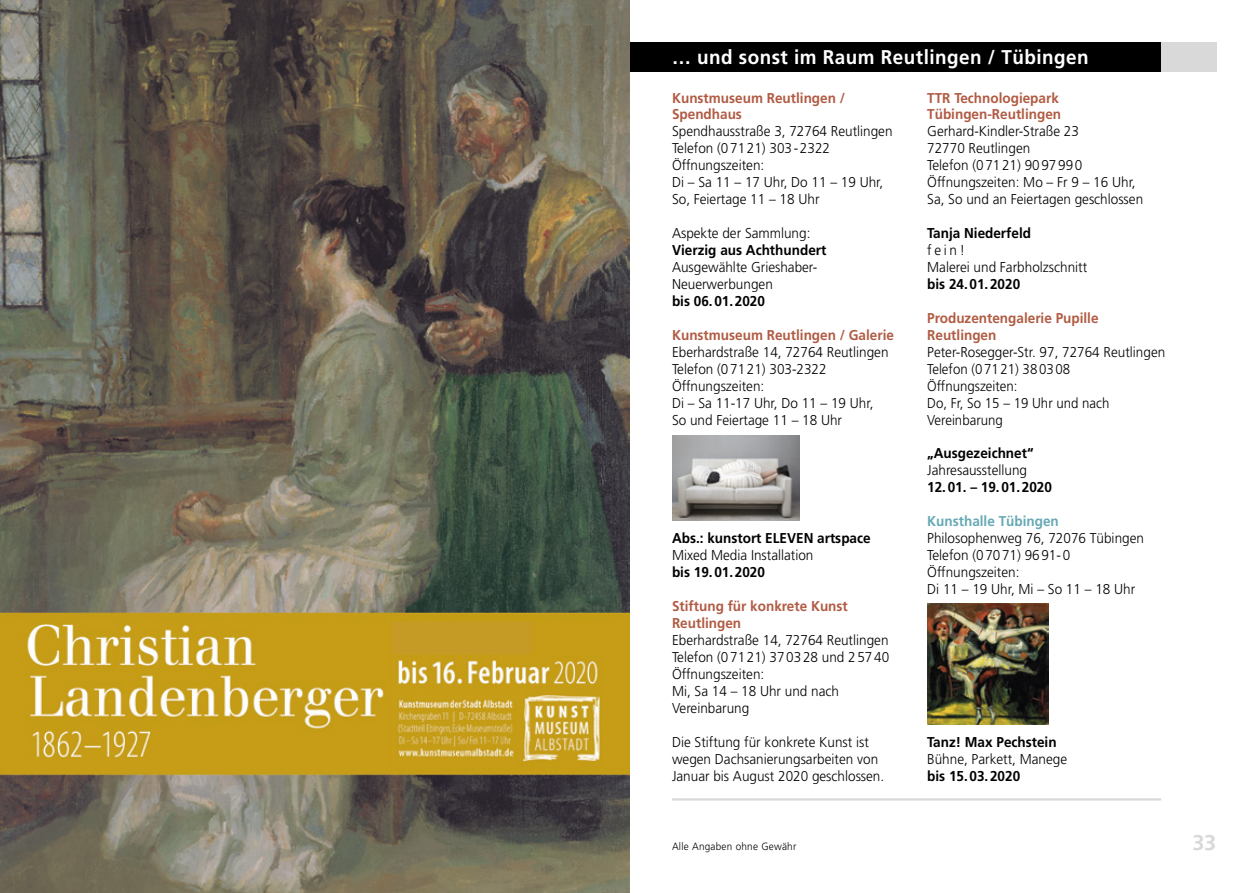
<style>
.page{position:relative;width:1259px;height:893px;background:#fff}
.page>*{position:absolute;margin:0;border:0;box-sizing:border-box;transform-origin:0 0}
.t1{font:700 21px "Frutiger BSK";color:#d9d9d9}
.Kopfzeile_links{font:700 19.8px "Frutiger";letter-spacing:.025em;color:#fff;scale:.95 1}
.Fließtext_links{font:300 14.25px/17px "Frutiger";color:#000;scale:.95 1}
.Fließtext_halbfett_R{font:700 14.25px "Frutiger";color:#b15b43;scale:.95 1}
.Fließtext_halbfett{font:700 14.25px "Frutiger";color:#000;scale:.95 1}
.Fließtext_links-2{font:300 14.25px/17px "Frutiger";color:#000;scale:.93 1}
.Fließtext_Blocksatz{font:300 14.25px "Frutiger";color:#000;scale:.95 1}
.Fließtext_halbfett_b{font:700 14.25px "Frutiger";color:#66a9b5;scale:.95 1}
.Veranstaltung_Öffnun{font:300 10.5px "Frutiger";letter-spacing:.025em;color:#000;scale:.95 1}
</style>
<div class="page">
<hr style="left:672px;top:798px;width:489px;height:2px;background:#d9d9d9">
<div style="left:629px;top:43px;width:532px;height:29px;background:#000"></div>
<div style="left:1161px;top:43px;width:55px;height:29px;background:#d9d9d9"></div>
<img style="left:0;top:0;width:629px;height:893px">
<img style="left:927px;top:603px;width:121px;height:122px">
<img style="left:672px;top:435px;width:127px;height:86px">
<img style="left:6px;top:614px;width:385px;height:158px">
<p class="Kopfzeile_links" style="left:672px;top:45px;width:440px">… und sonst im Raum Reutlingen / Tübingen</p>
<p class="Fließtext_halbfett_R" style="left:672px;top:89px;width:184px">Kunstmuseum Reutlingen /</p>
<p class="Fließtext_halbfett_R" style="left:672px;top:106px;width:75px">Spendhaus</p>
<p class="Fließtext_links" style="left:672px;top:123px;width:234px">Spendhausstraße 3, 72764 Reutlingen</p>
<p class="Fließtext_links" style="left:672px;top:140px;width:168px">Telefon (07121) 303-2322</p>
<p class="Fließtext_links" style="left:672px;top:157px;width:99px">Öffnungszeiten:</p>
<p class="Fließtext_links" style="left:672px;top:174px;width:224px">Di – Sa 11 – 17 Uhr, Do 11 – 19 Uhr,<br>So, Feiertage 11 – 18 Uhr</p>
<p class="Fließtext_links" style="left:672px;top:225px;width:147px">Aspekte der Sammlung:</p>
<p class="Fließtext_halbfett" style="left:672px;top:242px;width:164px">Vierzig aus Achthundert</p>
<p class="Fließtext_links" style="left:672px;top:259px;width:154px">Ausgewählte Grieshaber-<br>Neuerwerbungen</p>
<p class="Fließtext_halbfett" style="left:672px;top:293px;width:99px">bis 06.01.2020</p>
<p class="Fließtext_halbfett_R" style="left:672px;top:326px;width:235px">Kunstmuseum Reutlingen / Galerie</p>
<p class="Fließtext_links" style="left:672px;top:343px;width:229px">Eberhardstraße 14, 72764 Reutlingen</p>
<p class="Fließtext_links" style="left:672px;top:360px;width:164px">Telefon (07121) 303-2322</p>
<p class="Fließtext_links" style="left:672px;top:377px;width:99px">Öffnungszeiten:</p>
<p class="Fließtext_links" style="left:672px;top:394px;width:214px">Di – Sa 11-17 Uhr, Do 11 – 19 Uhr,</p>
<p class="Fließtext_links" style="left:672px;top:411px;width:180px">So und Feiertage 11 – 18 Uhr</p>
<p class="Fließtext_halbfett_R" style="left:927px;top:89px;width:140px">TTR Technologiepark</p>
<p class="Fließtext_halbfett_R" style="left:927px;top:106px;width:142px">Tübingen-Reutlingen</p>
<p class="Fließtext_links" style="left:927px;top:123px;width:161px">Gerhard-Kindler-Straße 23</p>
<p class="Fließtext_links" style="left:927px;top:140px;width:110px">72770 Reutlingen</p>
<p class="Fließtext_links" style="left:927px;top:157px;width:165px">Telefon (07121) 9097990</p>
<p class="Fließtext_links" style="left:927px;top:174px;width:221px">Öffnungszeiten: Mo – Fr 9 – 16 Uhr,</p>
<p class="Fließtext_links" style="left:927px;top:191px;width:229px">Sa, So und an Feiertagen geschlossen</p>
<p class="Fließtext_halbfett" style="left:927px;top:225px;width:111px">Tanja Niederfeld</p>
<p class="Fließtext_links" style="left:927px;top:242px;width:41px">fein!</p>
<p class="Fließtext_links" style="left:927px;top:259px;width:170px">Malerei und Farbholzschnitt</p>
<p class="Fließtext_halbfett" style="left:927px;top:276px;width:99px">bis 24.01.2020</p>
<p class="Fließtext_halbfett_R" style="left:927px;top:310px;width:182px">Produzentengalerie Pupille</p>
<p class="Fließtext_halbfett_R" style="left:927px;top:326px;width:74px">Reutlingen</p>
<p class="Fließtext_links" style="left:927px;top:343px;width:252px">Peter-Rosegger-Str. 97, 72764 Reutlingen</p>
<p class="Fließtext_links-2" style="left:927px;top:360px;width:155px">Telefon (07121) 380308</p>
<p class="Fließtext_links-2" style="left:927px;top:377px;width:99px">Öffnungszeiten:</p>
<p class="Fließtext_links-2" style="left:927px;top:394px;width:197px">Do, Fr, So 15 – 19 Uhr und nach<br>Vereinbarung</p>
<p class="Fließtext_halbfett" style="left:927px;top:445px;width:113px">„Ausgezeichnet“</p>
<p class="Fließtext_links" style="left:927px;top:462px;width:107px">Jahresausstellung</p>
<p class="Fließtext_halbfett" style="left:927px;top:479px;width:133px">12.01. – 19.01.2020</p>
<p class="Fließtext_halbfett_b" style="left:927px;top:513px;width:140px">Kunsthalle Tübingen</p>
<p class="Fließtext_links" style="left:927px;top:530px;width:230px">Philosophenweg 76, 72076 Tübingen</p>
<p class="Fließtext_links" style="left:927px;top:547px;width:152px">Telefon (07071) 9691-0</p>
<p class="Fließtext_links" style="left:927px;top:564px;width:220px">Öffnungszeiten:<br>Di 11 – 19 Uhr, Mi – So 11 – 18 Uhr</p>
<p class="Fließtext_halbfett" style="left:672px;top:530px;width:211px">Abs.: kunstort ELEVEN artspace</p>
<p class="Fließtext_Blocksatz" style="left:672px;top:547px;width:150px">Mixed Media Installation</p>
<p class="Fließtext_halbfett" style="left:672px;top:564px;width:99px">bis 19.01.2020</p>
<p class="Fließtext_halbfett_R" style="left:672px;top:598px;width:187px">Stiftung für konkrete Kunst</p>
<p class="Fließtext_halbfett_R" style="left:672px;top:615px;width:74px">Reutlingen</p>
<p class="Fließtext_links" style="left:672px;top:631px;width:229px">Eberhardstraße 14, 72764 Reutlingen</p>
<p class="Fließtext_links" style="left:672px;top:648px;width:230px">Telefon (07121) 370328 und 25740</p>
<p class="Fließtext_links" style="left:672px;top:665px;width:99px">Öffnungszeiten:</p>
<p class="Fließtext_links" style="left:672px;top:682px;width:177px">Mi, Sa 14 – 18 Uhr und nach</p>
<p class="Fließtext_links" style="left:672px;top:699px;width:83px">Vereinbarung</p>
<p class="Fließtext_links" style="left:672px;top:733px;width:209px">Die Stiftung für konkrete Kunst ist</p>
<p class="Fließtext_links" style="left:672px;top:750px;width:218px">wegen Dachsanierungsarbeiten von</p>
<p class="Fließtext_links" style="left:672px;top:767px;width:225px">Januar bis August 2020 geschlossen.</p>
<p class="Fließtext_halbfett" style="left:927px;top:733px;width:138px">Tanz! Max Pechstein</p>
<p class="Fließtext_links" style="left:927px;top:750px;width:149px">Bühne, Parkett, Manege</p>
<p class="Fließtext_halbfett" style="left:927px;top:767px;width:99px">bis 15.03.2020</p>
<p class="Veranstaltung_Öffnun" style="left:672px;top:841px;width:132px">Alle Angaben ohne Gewähr</p>
<h1 class="t1" style="left:1192px;top:830px;width:25px">33</h1>
</div>
